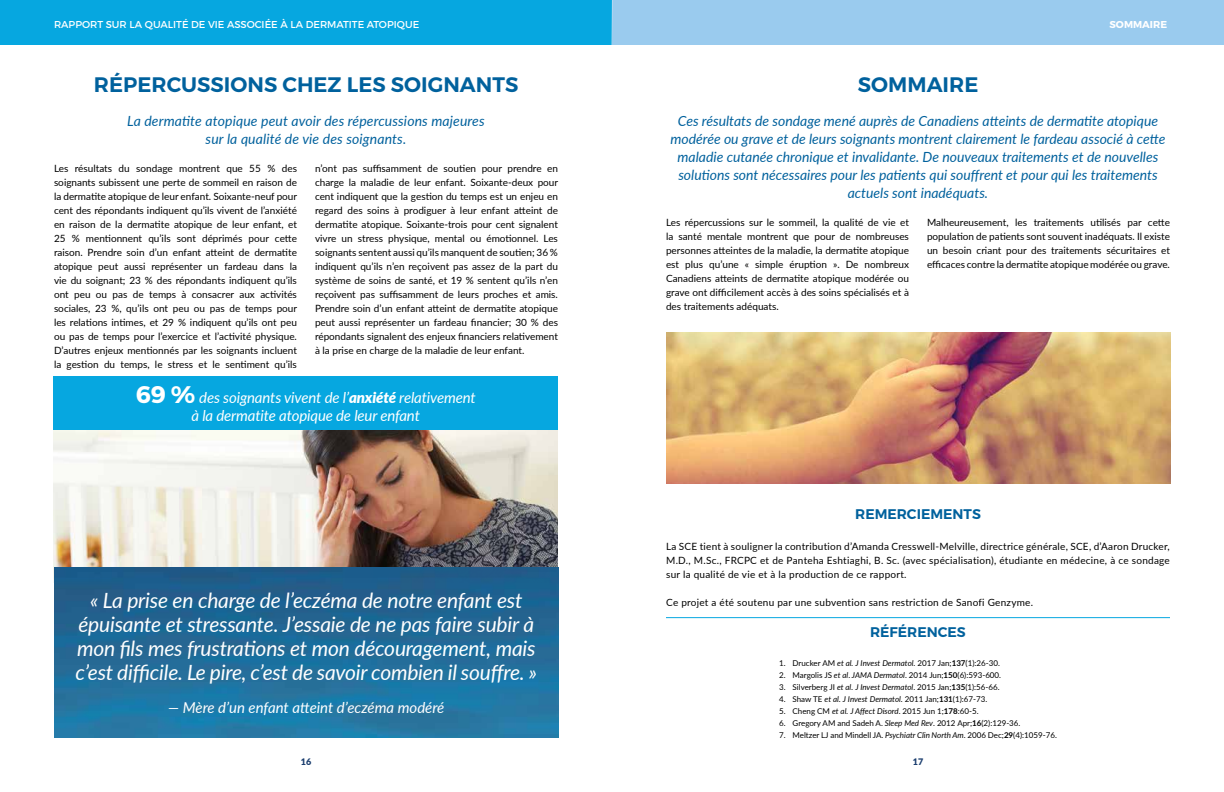
<style>
.page{position:relative;width:1224px;height:792px;background:#fff}
.page>*{position:absolute;margin:0;border:0;box-sizing:border-box;transform-origin:0 0}
.Callout-Statement-Sm{font:italic 21px/24px "Lato";letter-spacing:-.01em;color:#fff;text-align:center}
.Pages-H3{font:600 21px "Montserrat";color:#00619d}
.Callout-Statement-Me{font:italic 15px/18px "Lato";letter-spacing:-.01em;color:#fff;text-align:center}
.Callout-Statement-Sm-2{font:italic 15px "Lato";color:#fff}
.Pages-B1{font:italic 14px/18px "Lato";color:#00619d;text-align:center}
.Pages-H4{font:600 14px "Montserrat";color:#00619d}
.Pages-B2{font:10px/14px "Lato";color:#000;text-align:justify}
.Pages-Numbered_List{font:10px/14px "Lato";letter-spacing:.025em;color:#000;text-align:justify}
.Chart-Bar_Graph_Numb{font:10px "Montserrat";color:#fff}
.Chart-Bar_Graph_Numb-2{font:700 10px "Montserrat";color:#fff}
.t1{font:900 9px "Lato";color:#1b3e6f}
.t2{font:8px "Lato";color:#000}
.s1{font-family:"Montserrat";font-weight:700;font-style:normal;font-size:24px}
.s2{font-weight:900}
.s3{font-style:italic}
.s4{font-weight:700}
</style>
<div class="page">
<hr style="left:666px;top:617px;width:504px;height:1px;background:#06a7e0">
<div style="left:0;top:0;width:612px;height:45px;background:#06a7e0"></div>
<div style="left:612px;top:0;width:612px;height:45px;background:#9acbee"></div>
<img style="left:666px;top:333px;width:504px;height:150px">
<img style="left:54px;top:430px;width:504px;height:137px">
<div style="left:54px;top:376px;width:504px;height:54px;background:#06a7e0"></div>
<img style="left:54px;top:567px;width:504px;height:171px">
<p class="Chart-Bar_Graph_Numb" style="left:54px;top:18px;width:367px">RAPPORT SUR LA QUALITÉ DE VIE ASSOCIÉE À LA DERMATITE ATOPIQUE</p>
<p class="Chart-Bar_Graph_Numb-2" style="left:1110px;top:18px;width:59px">SOMMAIRE</p>
<p class="Pages-H3" style="left:94px;top:72px;width:426px">RÉPERCUSSIONS CHEZ LES SOIGNANTS</p>
<p class="Pages-B1" style="left:127px;top:111px;width:359px">La dermatite atopique peut avoir des répercussions majeures sur la qualité de vie des soignants.</p>
<p class="Pages-B2" style="left:54px;top:161px;width:245px">Les résultats du sondage montrent que 55 % des soignants subissent une perte de sommeil en raison de la dermatite atopique de leur enfant. Soixante-neuf pour cent des répondants indiquent qu’ils vivent de l’anxiété en raison de la dermatite atopique de leur enfant, et 25 % mentionnent qu’ils sont déprimés pour cette raison. Prendre soin d’un enfant atteint de dermatite atopique peut aussi représenter un fardeau dans la vie du soignant; 23 % des répondants indiquent qu’ils ont peu ou pas de temps à consacrer aux activités sociales, 23 %, qu’ils ont peu ou pas de temps pour les relations intimes, et 29 % indiquent qu’ils ont peu ou pas de temps pour l’exercice et l’activité physique.<br>D’autres enjeux mentionnés par les soignants incluent la gestion du temps, le stress et le sentiment qu’ils</p>
<p class="Pages-B2" style="left:315px;top:161px;width:245px">n’ont pas suffisamment de soutien pour prendre en charge la maladie de leur enfant. Soixante-deux pour cent indiquent que la gestion du temps est un enjeu en regard des soins à prodiguer à leur enfant atteint de dermatite atopique. Soixante-trois pour cent signalent vivre un stress physique, mental ou émotionnel. Les soignants sentent aussi qu’ils manquent de soutien; 36 % indiquent qu’ils n’en reçoivent pas assez de la part du système de soins de santé, et 19 % sentent qu’ils n’en reçoivent pas suffisamment de leurs proches et amis.<br>Prendre soin d’un enfant atteint de dermatite atopique peut aussi représenter un fardeau financier; 30 % des répondants signalent des enjeux financiers relativement à la prise en charge de la maladie de leur enfant.</p>
<p class="Callout-Statement-Me" style="left:136px;top:388px;width:342px"><span class="s1">69 %</span> des soignants vivent de l’<span class="s2">anxiété</span> relativement à la dermatite atopique de leur enfant</p>
<p class="Callout-Statement-Sm" style="left:76px;top:587px;width:463px">« La prise en charge de l’eczéma de notre enfant est épuisante et stressante. J’essaie de ne pas faire subir à mon fils mes frustrations et mon découragement, mais c’est difficile. Le pire, c’est de savoir combien il souffre. »</p>
<p class="Callout-Statement-Sm-2" style="left:168px;top:696px;width:278px">— Mère d’un enfant atteint d’eczéma modéré</p>
<p class="Pages-H3" style="left:858px;top:72px;width:122px">SOMMAIRE</p>
<p class="Pages-B1" style="left:670px;top:111px;width:497px">Ces résultats de sondage mené auprès de Canadiens atteints de dermatite atopique modérée ou grave et de leurs soignants montrent clairement le fardeau associé à cette maladie cutanée chronique et invalidante. De nouveaux traitements et de nouvelles solutions sont nécessaires pour les patients qui souffrent et pour qui les traitements actuels sont inadéquats.</p>
<p class="Pages-B2" style="left:666px;top:215px;width:244px">Les répercussions sur le sommeil, la qualité de vie et la santé mentale montrent que pour de nombreuses personnes atteintes de la maladie, la dermatite atopique est plus qu’une « simple éruption ». De nombreux Canadiens atteints de dermatite atopique modérée ou grave ont difficilement accès à des soins spécialisés et à des traitements adéquats.</p>
<p class="Pages-B2" style="left:927px;top:215px;width:244px">Malheureusement, les traitements utilisés par cette population de patients sont souvent inadéquats. Il existe un besoin criant pour des traitements sécuritaires et efficaces contre la dermatite atopique modérée ou grave.</p>
<p class="Pages-H4" style="left:855px;top:506px;width:127px">REMERCIEMENTS</p>
<p class="Pages-Numbered_List" style="left:666px;top:539px;width:505px">La SCE tient à souligner la contribution d’Amanda Cresswell-Melville, directrice générale, SCE, d’Aaron Drucker, M.D., M.Sc., FRCPC et de Panteha Eshtiaghi, B. Sc. (avec spécialisation), étudiante en médecine, à ce sondage sur la qualité de vie et à la production de ce rapport.</p>
<p class="Pages-Numbered_List" style="left:666px;top:595px;width:368px">Ce projet a été soutenu par une subvention sans restriction de Sanofi Genzyme.</p>
<p class="Pages-H4" style="left:870px;top:623px;width:97px">RÉFÉRENCES</p>
<p class="t2" style="left:779px;top:657px;width:222px">1. Drucker AM <span class="s3">et al. J Invest Dermatol</span>. 2017 Jan;<span class="s4">137</span>(1):26-30.</p>
<p class="t2" style="left:779px;top:669px;width:224px">2. Margolis JS <span class="s3">et al</span>. <span class="s3">JAMA Dermatol</span>. 2014 Jun;<span class="s4">150</span>(6):593-600.</p>
<p class="t2" style="left:779px;top:681px;width:222px">3. Silverberg JI <span class="s3">et al. J Invest Dermatol</span>. 2015 Jan;<span class="s4">135</span>(1):56-66.</p>
<p class="t2" style="left:779px;top:693px;width:210px">4. Shaw TE <span class="s3">et al</span>. <span class="s3">J Invest Dermatol</span>. 2011 Jan;<span class="s4">131</span>(1):67-73.</p>
<p class="t2" style="left:779px;top:705px;width:201px">5. Cheng CM <span class="s3">et al. J Affect Disord</span>. 2015 Jun 1;<span class="s4">178</span>:60-5.</p>
<p class="t2" style="left:779px;top:717px;width:243px">6. Gregory AM and Sadeh A. <span class="s3">Sleep Med Rev</span>. 2012 Apr;<span class="s4">16</span>(2):129-36.</p>
<p class="t2" style="left:779px;top:729px;width:279px">7. Meltzer LJ and Mindell JA. <span class="s3">Psychiatr Clin North Am</span>. 2006 Dec;<span class="s4">29</span>(4):1059-76.</p>
<p class="t1" style="left:301px;top:755px;width:12px">16</p>
<p class="t1" style="left:913px;top:755px;width:12px">17</p>
</div>
